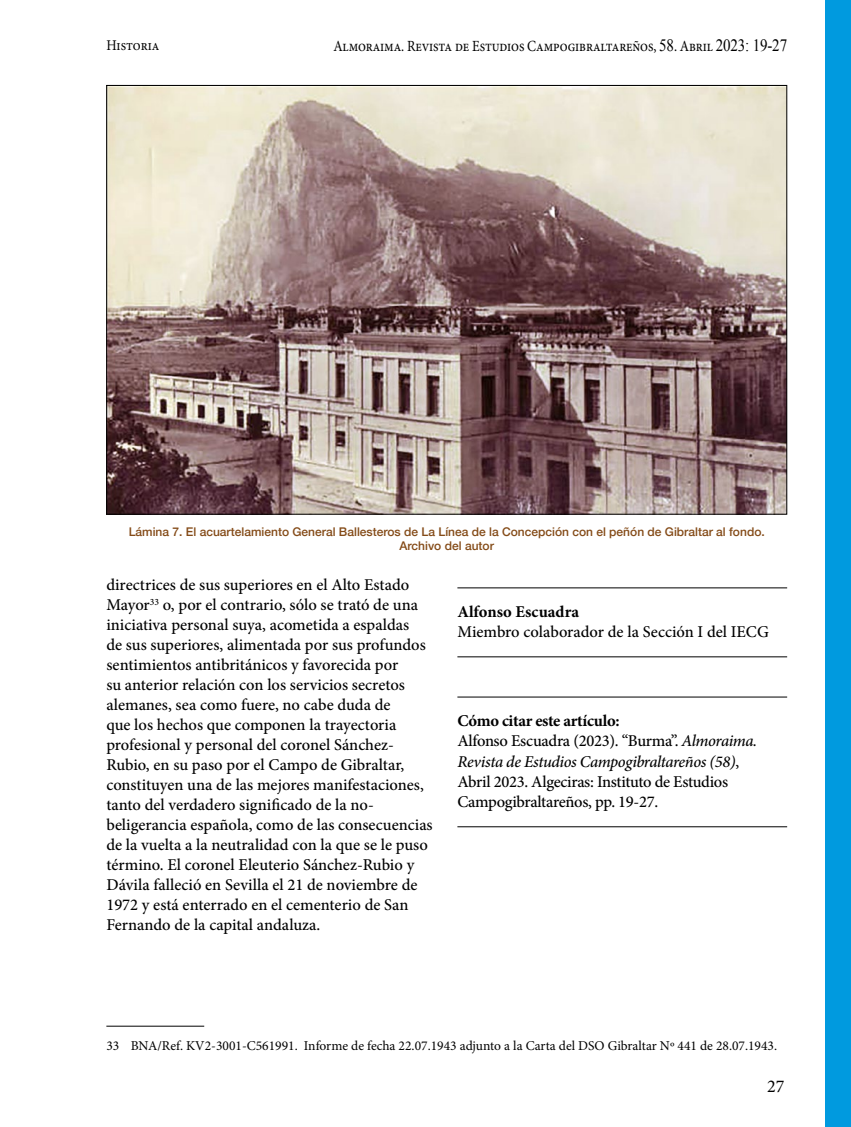
<style>
.page{position:relative;width:851px;height:1127px;background:#fff}
.page>*{position:absolute;margin:0;border:0;box-sizing:border-box;transform-origin:0 0}
.t1{font:18px "Minion Pro";color:#000}
.t2{font:500 16.5px/20px "Minion Pro";color:#000}
.t3{font:500 16.5px/20.2px "Minion Pro";letter-spacing:-.02em;color:#000}
.t4{font:700 16.5px "Minion Pro";color:#000}
.t5{font:15.6px "Minion Pro";letter-spacing:-.01em;color:#000;scale:.87 1}
.t6{font:14.85px "Minion Pro";letter-spacing:-.005em;color:#000;scale:.91 1}
.t7{font:13.5px "Minion Pro";color:#000}
.t8{font:500 12px/14.4px "Helvetica Neue";color:#844b18;text-align:center}
.s1{font-family:"Times New Roman";font-size:17.25px}
.s2{font-weight:700}
.s3{font-style:italic}
</style>
<div class="page">
<div style="left:825px;top:0;width:25px;height:1127px;background:#009adf"></div>
<hr style="left:106px;top:1026px;width:98px;height:1px;background:#000">
<img style="left:108px;top:87px;width:677px;height:425px">
<hr style="left:457px;top:587px;width:330px;height:1px;background:#000">
<hr style="left:457px;top:656px;width:330px;height:1px;background:#000">
<hr style="left:457px;top:697px;width:330px;height:1px;background:#000">
<hr style="left:457px;top:826px;width:330px;height:1px;background:#000">
<p class="t6" style="left:106px;top:36px;width:60px">Historia</p>
<p class="t5" style="left:333px;top:35px;width:523px">Almoraima. Revista de Estudios Campogibraltareños, <span class="s1">58</span>. Abril <span class="s1">2023: 19-27</span></p>
<p class="t8" style="left:129px;top:523px;width:637px">Lámina 7. El acuartelamiento General Ballesteros de La Línea de la Concepción con el peñón de Gibraltar al fondo.<br>Archivo del autor</p>
<p class="t2" style="left:106px;top:575px;width:328px">directrices de sus superiores en el Alto Estado Mayor<sup>33</sup> o, por el contrario, sólo se trató de una iniciativa personal suya, acometida a espaldas<br>de sus superiores, alimentada por sus profundos sentimientos antibritánicos y favorecida por<br>su anterior relación con los servicios secretos alemanes, sea como fuere, no cabe duda de<br>que los hechos que componen la trayectoria profesional y personal del coronel Sánchez-Rubio, en su paso por el Campo de Gibraltar, constituyen una de las mejores manifestaciones, tanto del verdadero significado de la no&shy;beligerancia española, como de las consecuencias de la vuelta a la neutralidad con la que se le puso término. El coronel Eleuterio Sánchez-Rubio y Dávila falleció en Sevilla el 21 de noviembre de 1972 y está enterrado en el cementerio de San Fernando de la capital andaluza.</p>
<p class="t4" style="left:457px;top:600px;width:123px">Alfonso Escuadra</p>
<p class="t2" style="left:457px;top:622px;width:313px">Miembro colaborador de la Sección I del IECG</p>
<p class="t3" style="left:457px;top:711px;width:301px"><span class="s2">Cómo citar este artículo:<br></span>Alfonso Escuadra (2023). “Burma”. <span class="s3">Almoraima.<br>Revista de Estudios Campogibraltareños (58)</span>, Abril 2023. Algeciras: Instituto de Estudios Campogibraltareños, pp. 19-27.</p>
<p class="t7" style="left:106px;top:1036px;width:672px">33 BNA/Ref. KV2-3001-C561991. Informe de fecha 22.07.1943 adjunto a la Carta del DSO Gibraltar Nº 441 de 28.07.1943.</p>
<p class="t1" style="left:767px;top:1074px;width:19px">27</p>
</div>
